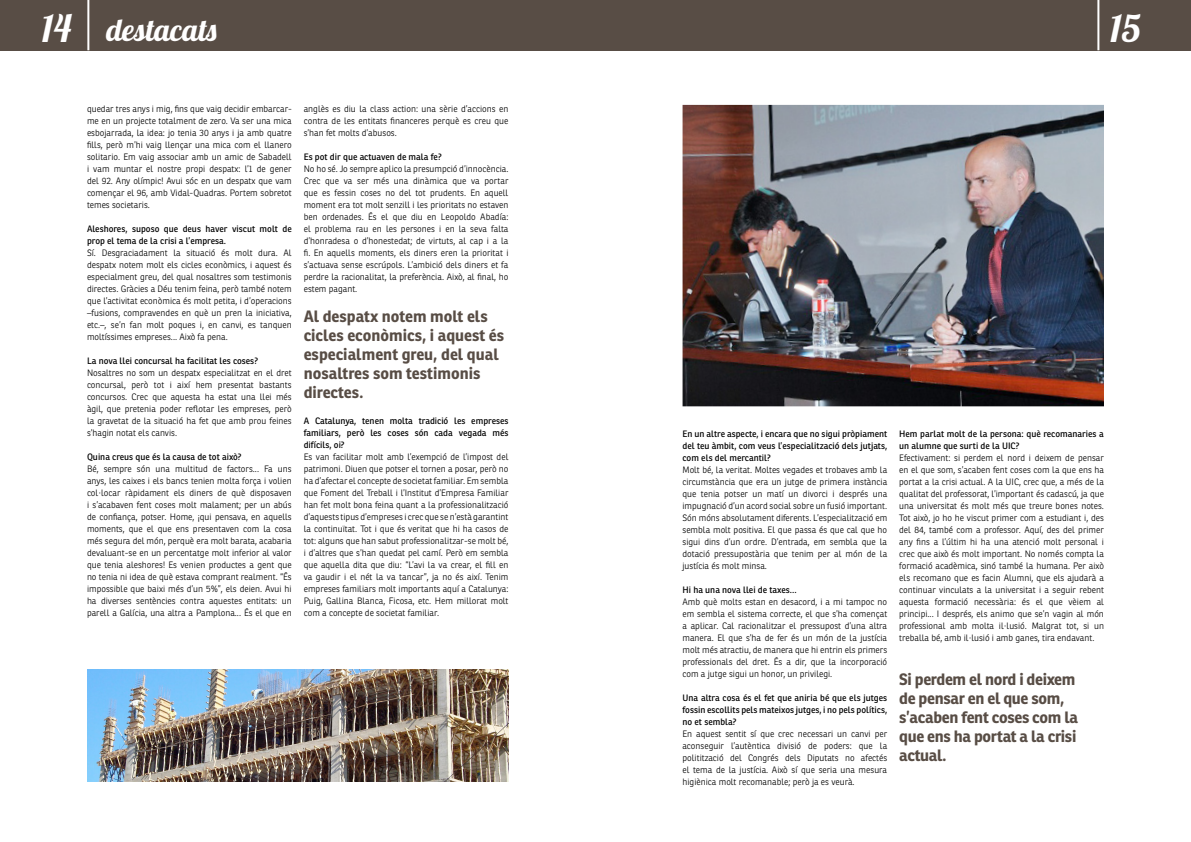
<style>
.page{position:relative;width:1191px;height:842px;background:#fff}
.page>*{position:absolute;margin:0;border:0;box-sizing:border-box;transform-origin:0 0}
.t1{font:37.6px "Lobster";color:#fff}
.t2{font:30.9px "Lobster";color:#fff}
.t3{font:700 16px/19px "Ronnia";color:#584d45}
.t4{font:300 9px/12px "Ronnia";color:#000;text-align:justify}
.t5{font:9px/12px "Ronnia";color:#000;text-align:justify}
</style>
<div class="page">
<div style="left:0;top:0;width:1191px;height:50px;background:#584d45"></div>
<hr style="left:87px;top:0;width:2px;height:50px;background:#fff">
<hr style="left:1097px;top:0;width:2px;height:50px;background:#fff">
<img style="left:682px;top:105px;width:422px;height:301px">
<img style="left:87px;top:669px;width:421px;height:113px">
<h1 class="t1" style="left:42px;top:4px;width:31px">14</h1>
<h1 class="t1" style="left:1109px;top:4px;width:33px">15</h1>
<h2 class="t2" style="left:106px;top:10px;width:113px">destacats</h2>
<p class="t4" style="left:87px;top:103px;width:206px">quedar tres anys i mig, fins que vaig decidir embarcar&shy;me en un projecte totalment de zero. Va ser una mica esbojarrada, la idea: jo tenia 30 anys i ja amb quatre fills, però m’hi vaig llençar una mica com el llanero solitario. Em vaig associar amb un amic de Sabadell i vam muntar el nostre propi despatx: l’1 de gener del 92. Any olímpic! Avui sóc en un despatx que vam començar el 96, amb Vidal-Quadras. Portem sobretot temes societaris.</p>
<p class="t5" style="left:87px;top:223px;width:206px">Aleshores, suposo que deus haver viscut molt de prop el tema de la crisi a l’empresa.</p>
<p class="t4" style="left:87px;top:247px;width:206px">Sí. Desgraciadament la situació és molt dura. Al despatx notem molt els cicles econòmics, i aquest és especialment greu, del qual nosaltres som testimonis directes. Gràcies a Déu tenim feina, però també notem que l’activitat econòmica és molt petita, i d’operacions –fusions, compravendes en què un pren la iniciativa, etc.–, se’n fan molt poques i, en canvi, es tanquen moltíssimes empreses... Això fa pena.</p>
<p class="t5" style="left:87px;top:355px;width:173px">La nova llei concursal ha facilitat les coses?</p>
<p class="t4" style="left:87px;top:367px;width:206px">N osaltres no som un despatx especialitzat en el dret concursal, però tot i així hem presentat bastants concursos. Crec que aquesta ha estat una llei més àgil, que pretenia poder reflotar les empreses, però la gravetat de la situació ha fet que amb prou feines s’hagin notat els canvis.</p>
<p class="t5" style="left:87px;top:451px;width:156px">Quina creus que és la causa de tot això?</p>
<p class="t4" style="left:87px;top:463px;width:206px">Bé, sempre són una multitud de factors... Fa uns anys, les caixes i els bancs tenien molta força i volien col·locar ràpidament els diners de què disposaven i s’acabaven fent coses molt malament; per un abús de confiança, potser. Home, ¡qui pensava, en aquells moments, que el que ens presentaven com la cosa més segura del món, perquè era molt barata, acabaria devaluant-se en un percentatge molt inferior al valor que tenia aleshores! Es venien productes a gent que no tenia ni idea de què estava comprant realment. “És impossible que baixi més d’un 5%”, els deien. Avui hi ha diverses sentències contra aquestes entitats: un parell a Galícia, una altra a Pamplona... És el que en</p>
<p class="t4" style="left:304px;top:103px;width:206px">anglès es diu la class action: una sèrie d’accions en contra de les entitats financeres perquè es creu que s’han fet molts d’abusos.</p>
<p class="t5" style="left:304px;top:151px;width:139px">Es pot dir que actuaven de mala fe?</p>
<p class="t4" style="left:304px;top:163px;width:206px">N o ho sé. Jo sempre aplico la presumpció d’innocència.<br>Crec que va ser més una dinàmica que va portar que es fessin coses no del tot prudents. En aquell moment era tot molt senzill i les prioritats no estaven ben ordenades. És el que diu en Leopoldo Abadía: el problema rau en les persones i en la seva falta d’honradesa o d’honestedat; de virtuts, al cap i a la fi. En aquells moments, els diners eren la prioritat i s’actuava sense escrúpols. L’ambició dels diners et fa perdre la racionalitat, la preferència. Això, al final, ho estem pagant.</p>
<h3 class="t3" style="left:304px;top:307px;width:202px">Al despatx notem molt els cicles econòmics, i aquest és especialment greu, del qual nosaltres som testimonis directes.</h3>
<p class="t5" style="left:304px;top:415px;width:206px">A Catalunya, tenen molta tradició les empreses familiars, però les coses són cada vegada més difícils, oi?</p>
<p class="t4" style="left:304px;top:451px;width:206px">Es van facilitar molt amb l’exempció de l’impost del patrimoni. Diuen que potser el tornen a posar, però no ha d’afectar el concepte de societat familiar. Em sembla que Foment del Treball i l’I nstitut d’Empresa Familiar han fet molt bona feina quant a la professionalització d’aquests tipus d’empreses i crec que se n’està garantint la continuïtat. Tot i que és veritat que hi ha casos de tot: alguns que han sabut professionalitzar-se molt bé, i d’altres que s’han quedat pel camí. Però em sembla que aquella dita que diu: “L’avi la va crear, el fill en va gaudir i el nét la va tancar”, ja no és així. Tenim empreses familiars molt importants aquí a Catalunya:<br>Puig, Gallina Blanca, Ficosa, etc. Hem millorat molt com a concepte de societat familiar.</p>
<p class="t5" style="left:682px;top:428px;width:206px">En un altre aspecte, i encara que no sigui pròpiament del teu àmbit, com veus l’especialització dels jutjats, com els del mercantil?</p>
<p class="t4" style="left:682px;top:465px;width:206px">Molt bé, la veritat. Moltes vegades et trobaves amb la circumstància que era un jutge de primera instància que tenia potser un matí un divorci i després una impugnació d’un acord social sobre un fusió important.<br>Són móns absolutament diferents. L’especialització em sembla molt positiva. El que passa és que cal que ho sigui dins d’un ordre. D’entrada, em sembla que la dotació pressupostària que tenim per al món de la justícia és molt minsa.</p>
<p class="t5" style="left:682px;top:584px;width:116px">Hi ha una nova llei de taxes...</p>
<p class="t4" style="left:682px;top:597px;width:206px">Amb què molts estan en desacord, i a mi tampoc no em sembla el sistema correcte, el que s’ha començat a aplicar. Cal racionalitzar el pressupost d’una altra manera. El que s’ha de fer és un món de la justícia molt més atractiu, de manera que hi entrin els primers professionals del dret. És a dir, que la incorporació com a jutge sigui un honor, un privilegi.</p>
<p class="t5" style="left:682px;top:692px;width:206px">Una altra cosa és el fet que aniria bé que els jutges fossin escollits pels mateixos jutges, i no pels polítics, no et sembla?</p>
<p class="t4" style="left:682px;top:728px;width:206px">En aquest sentit sí que crec necessari un canvi per aconseguir l’autèntica divisió de poders: que la politització del Congrés dels Diputats no afectés el tema de la justícia. Això sí que seria una mesura higiènica molt recomanable; però ja es veurà.</p>
<p class="t5" style="left:899px;top:428px;width:206px">Hem parlat molt de la persona: què recomanaries a un alumne que surti de la UIC?</p>
<p class="t4" style="left:899px;top:452px;width:206px">Efectivament: si perdem el nord i deixem de pensar en el que som, s’acaben fent coses com la que ens ha portat a la crisi actual. A la UIC, crec que, a més de la qualitat del professorat, l’important és cadascú, ja que una universitat és molt més que treure bones notes.<br>Tot això, jo ho he viscut primer com a estudiant i, des del 84, també com a professor. Aquí, des del primer any fins a l’últim hi ha una atenció molt personal i crec que això és molt important. N o només compta la formació acadèmica, sinó també la humana. Per això els recomano que es facin Alumni, que els ajudarà a continuar vinculats a la universitat i a seguir rebent aquesta formació necessària: és el que vèiem al principi... I després, els animo que se’n vagin al món professional amb molta il·lusió. Malgrat tot, si un treballa bé, amb il·lusió i amb ganes, tira endavant.</p>
<h3 class="t3" style="left:899px;top:670px;width:180px">Si perdem el nord i deixem de pensar en el que som, s’acaben fent coses com la que ens ha portat a la crisi actual.</h3>
</div>
